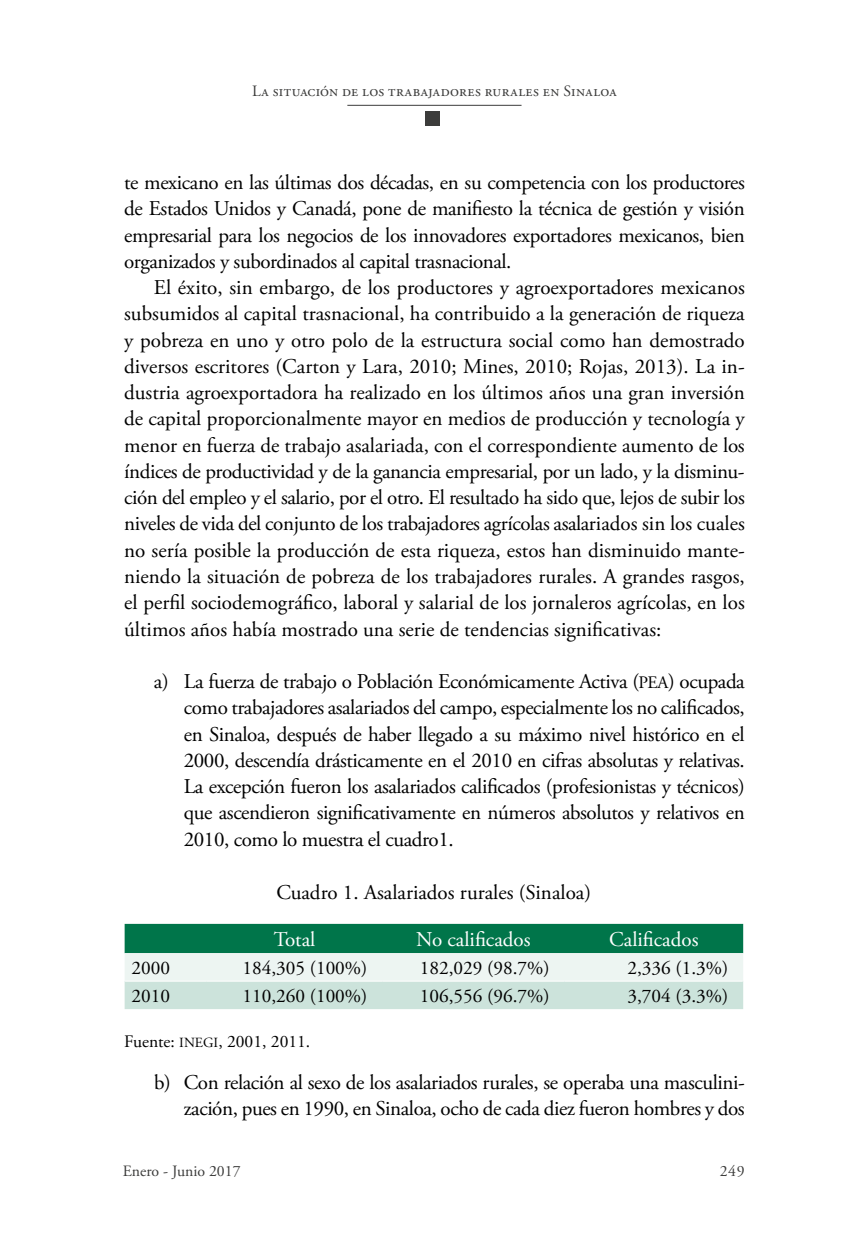
<style>
.page{position:relative;width:844px;height:1241px;background:#fff}
.page>*{position:absolute;margin:0;border:0;box-sizing:border-box;transform-origin:0 0}
.t1{font:21px/26.2px "Adobe Garamond Pro";letter-spacing:-.02em;color:#000;text-align:justify}
.t2{font:21px "Adobe Garamond Pro";color:#fff}
.t3{font:19.25px "Adobe Garamond Pro";color:#000}
.t4{font:17.5px "Adobe Garamond Pro";color:#000}
.t5{font:15.75px "Adobe Garamond Pro";letter-spacing:.02em;color:#3c3c3b}
.t6{font:15.75px "Adobe Garamond Pro";color:#3c3c3b}
.s1{font-size:17.5px}
.s2{font-size:14px}
</style>
<div class="page">
<hr style="left:347px;top:105px;width:174px;height:1px;background:#3c3c3b">
<div style="left:425px;top:111px;width:15px;height:15px;background:#3c3c3b"></div>
<svg style="left:125px;top:923px;width:618px;height:85px;background:#90c3b0"></svg>
<hr style="left:125px;top:980px;width:82px;height:1px;background:#fff">
<hr style="left:207px;top:980px;width:175px;height:1px;background:#fff">
<hr style="left:382px;top:980px;width:182px;height:1px;background:#fff">
<hr style="left:564px;top:980px;width:178px;height:1px;background:#fff">
<p class="t5" style="left:252px;top:81px;width:366px">La situación de los trabajadores rurales en Sinaloa</p>
<p class="t1" style="left:124px;top:170px;width:622px">te mexicano en las últimas dos décadas, en su competencia con los productores de Estados Unidos y Canadá, pone de manifiesto la técnica de gestión y visión empresarial para los negocios de los innovadores exportadores mexicanos, bien organizados y subordinados al capital trasnacional.</p>
<p class="t1" style="left:124px;top:275px;width:622px;text-indent:30px">El éxito, sin embargo, de los productores y agroexportadores mexicanos subsumidos al capital trasnacional, ha contribuido a la generación de riqueza y pobreza en uno y otro polo de la estructura social como han demostrado diversos escritores (Carton y Lara, 2010; Mines, 2010; Rojas, 2013). La in&shy;dustria agroexportadora ha realizado en los últimos años una gran inversión de capital proporcionalmente mayor en medios de producción y tecnología y menor en fuerza de trabajo asalariada, con el correspondiente aumento de los índices de productividad y de la ganancia empresarial, por un lado, y la disminu&shy;ción del empleo y el salario, por el otro. El resultado ha sido que, lejos de subir los niveles de vida del conjunto de los trabajadores agrícolas asalariados sin los cuales no sería posible la producción de esta riqueza, estos han disminuido mante&shy;niendo la situación de pobreza de los trabajadores rurales. A grandes rasgos, el perfil sociodemográfico, laboral y salarial de los jornaleros agrícolas, en los últimos años había mostrado una serie de tendencias significativas:</p>
<p class="t1" style="left:184px;top:669px;width:562px;text-indent:-30px">a) La fuerza de trabajo o Población Económicamente Activa (<span class="s1">PEA</span>) ocupada como trabajadores asalariados del campo, especialmente los no calificados, en Sinaloa, después de haber llegado a su máximo nivel histórico en el 2000, descendía drásticamente en el 2010 en cifras absolutas y relativas.<br>La excepción fueron los asalariados calificados (profesionistas y técnicos) que ascendieron significativamente en números absolutos y relativos en 2010, como lo muestra el cuadro1.</p>
<p class="t1" style="left:276px;top:879px;width:316px">Cuadro 1. Asalariados rurales (Sinaloa)</p>
<p class="t2" style="left:273px;top:926px;width:43px">Total</p>
<p class="t2" style="left:416px;top:926px;width:116px">No calificados</p>
<p class="t2" style="left:609px;top:926px;width:91px">Calificados</p>
<p class="t3" style="left:132px;top:956px;width:40px">2000</p>
<p class="t3" style="left:242px;top:956px;width:126px">184,305 (100%)</p>
<p class="t3" style="left:420px;top:956px;width:131px">182,029 (98.7%)</p>
<p class="t3" style="left:627px;top:956px;width:102px">2,336 (1.3%)</p>
<p class="t3" style="left:132px;top:984px;width:40px">2010</p>
<p class="t3" style="left:242px;top:984px;width:126px">110,260 (100%)</p>
<p class="t3" style="left:420px;top:984px;width:131px">106,556 (96.7%)</p>
<p class="t3" style="left:627px;top:984px;width:102px">3,704 (3.3%)</p>
<p class="t4" style="left:124px;top:1031px;width:188px">Fuente: <span class="s2">INEGI</span>, 2001, 2011.</p>
<p class="t1" style="left:154px;top:1069px;width:592px;text-align:right">b) Con relación al sexo de los asalariados rurales, se operaba una masculini&shy;zación, pues en 1990, en Sinaloa, ocho de cada diez fueron hombres y dos</p>
<p class="t6" style="left:123px;top:1161px;width:119px">Enero - Junio 2017</p>
<p class="t5" style="left:719px;top:1161px;width:26px">249</p>
</div>
